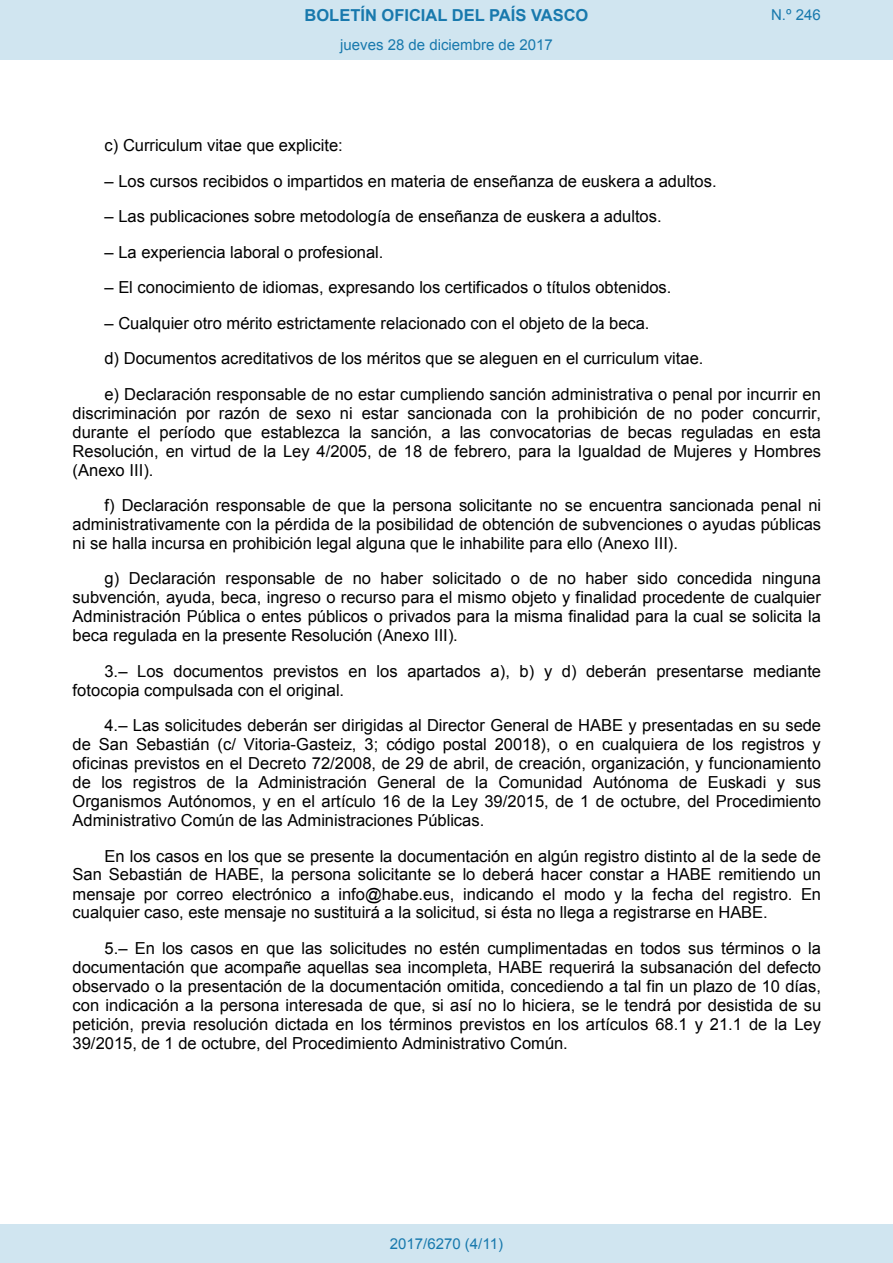
<style>
.page{position:relative;width:893px;height:1263px;background:#fff}
.page>*{position:absolute;margin:0;border:0;box-sizing:border-box;transform-origin:0 0}
.t1{font:16.5px/18.9px "Arial";color:#000;text-align:justify}
.t2{font:700 16.5px "Arial";color:#1879ad}
.Paginacion_Centro{font:15px "Arial";color:#1879ad}
</style>
<div class="page">
<div style="left:0;top:0;width:893px;height:60px;background:#d0e5f0"></div>
<div style="left:0;top:1225px;width:893px;height:38px;background:#d0e5f0"></div>
<p class="t2" style="left:305px;top:4px;width:285px">BOLETÍN OFICIAL DEL PAÍS VASCO</p>
<p class="Paginacion_Centro" style="left:771px;top:5px;width:51px">N.º 246</p>
<p class="Paginacion_Centro" style="left:340px;top:35px;width:214px">jueves 28 de diciembre de 2017</p>
<p class="t1" style="left:104px;top:136px;width:240px">c) Curriculum vitae que explicite:</p>
<p class="t1" style="left:104px;top:172px;width:614px">– Los cursos recibidos o impartidos en materia de enseñanza de euskera a adultos.</p>
<p class="t1" style="left:104px;top:207px;width:559px">– Las publicaciones sobre metodología de enseñanza de euskera a adultos.</p>
<p class="t1" style="left:104px;top:243px;width:280px">– La experiencia laboral o profesional.</p>
<p class="t1" style="left:104px;top:278px;width:568px">– El conocimiento de idiomas, expresando los certificados o títulos obtenidos.</p>
<p class="t1" style="left:104px;top:305px;width:718px;line-height:35.4px;text-align:left">– Cualquier otro mérito estrictamente relacionado con el objeto de la beca.<br>d) Documentos acreditativos de los méritos que se aleguen en el curriculum vitae.<br>e) Declaración responsable de no estar cumpliendo sanción administrativa o penal por incurrir en</p>
<p class="t1" style="left:73px;top:404px;width:750px">discriminación por razón de sexo ni estar sancionada con la prohibición de no poder concurrir, durante el período que establezca la sanción, a las convocatorias de becas reguladas en esta Resolución, en virtud de la Ley 4/2005, de 18 de febrero, para la Igualdad de Mujeres y Hombres (Anexo III).</p>
<p class="t1" style="left:73px;top:496px;width:750px;text-indent:32px">f) Declaración responsable de que la persona solicitante no se encuentra sancionada penal ni administrativamente con la pérdida de la posibilidad de obtención de subvenciones o ayudas públicas ni se halla incursa en prohibición legal alguna que le inhabilite para ello (Anexo III).</p>
<p class="t1" style="left:73px;top:569px;width:750px;text-indent:32px">g) Declaración responsable de no haber solicitado o de no haber sido concedida ninguna subvención, ayuda, beca, ingreso o recurso para el mismo objeto y finalidad procedente de cualquier Administración Pública o entes públicos o privados para la misma finalidad para la cual se solicita la beca regulada en la presente Resolución (Anexo III).</p>
<p class="t1" style="left:73px;top:661px;width:750px;text-indent:32px">3.– Los documentos previstos en los apartados a), b) y d) deberán presentarse mediante fotocopia compulsada con el original.</p>
<p class="t1" style="left:73px;top:716px;width:750px;text-indent:32px">4.– Las solicitudes deberán ser dirigidas al Director General de HABE y presentadas en su sede de San Sebastián (c/ Vitoria-Gasteiz, 3; código postal 20018), o en cualquiera de los registros y oficinas previstos en el Decreto 72/2008, de 29 de abril, de creación, organización, y funcionamiento de los registros de la Administración General de la Comunidad Autónoma de Euskadi y sus Organismos Autónomos, y en el artículo 16 de la Ley 39/2015, de 1 de octubre, del Procedimiento Administrativo Común de las Administraciones Públicas.</p>
<p class="t1" style="left:73px;top:846px;width:750px;text-indent:32px">En los casos en los que se presente la documentación en algún registro distinto al de la sede de San Sebastián de HABE, la persona solicitante se lo deberá hacer constar a HABE remitiendo un mensaje por correo electrónico a info@habe.eus, indicando el modo y la fecha del registro. En cualquier caso, este mensaje no sustituirá a la solicitud, si ésta no llega a registrarse en HABE.</p>
<p class="t1" style="left:73px;top:939px;width:750px;text-indent:32px">5.– En los casos en que las solicitudes no estén cumplimentadas en todos sus términos o la documentación que acompañe aquellas sea incompleta, HABE requerirá la subsanación del defecto observado o la presentación de la documentación omitida, concediendo a tal fin un plazo de 10 días, con indicación a la persona interesada de que, si así no lo hiciera, se le tendrá por desistida de su petición, previa resolución dictada en los términos previstos en los artículos 68.1 y 21.1 de la Ley 39/2015, de 1 de octubre, del Procedimiento Administrativo Común.</p>
<p class="Paginacion_Centro" style="left:390px;top:1234px;width:115px">2017/6270 (4/11)</p>
</div>
